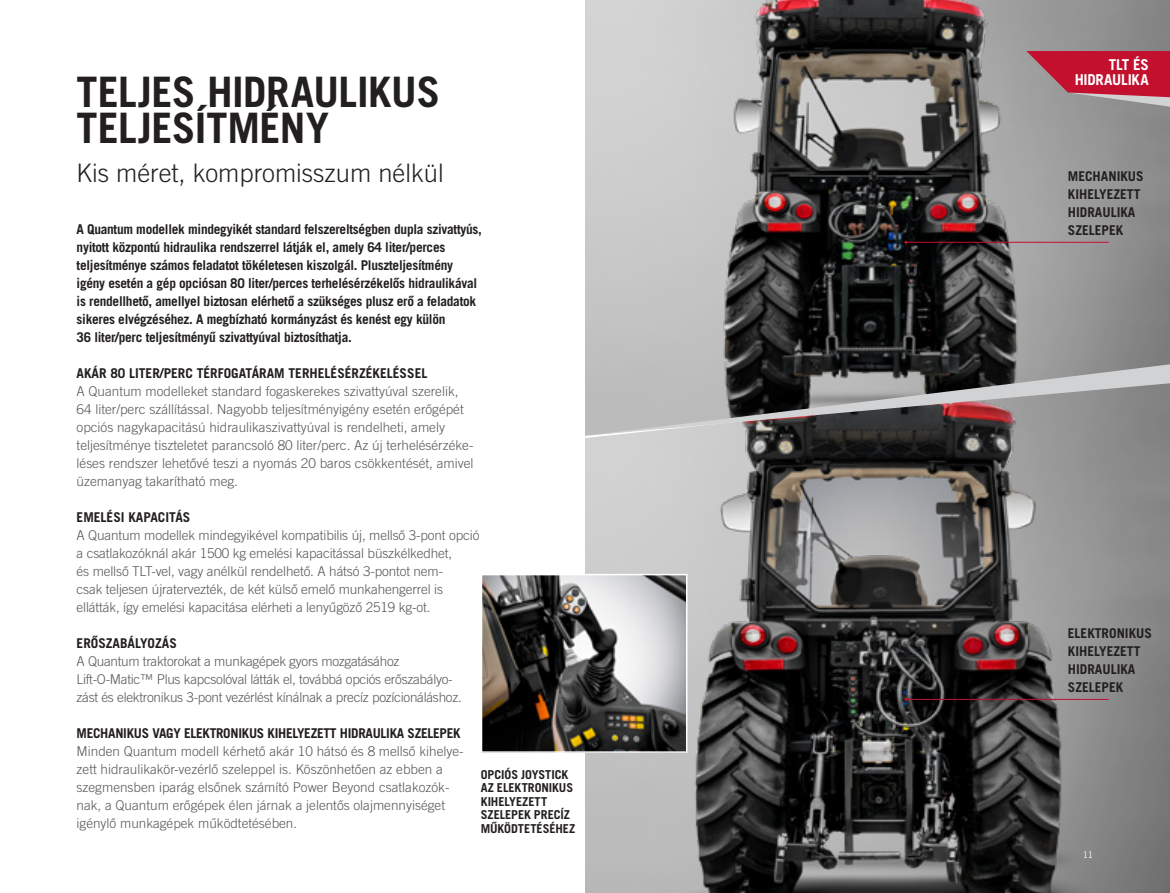
<style>
.page{position:relative;width:1170px;height:893px;background:#fff}
.page>*{position:absolute;margin:0;border:0;box-sizing:border-box;transform-origin:0 0}
.t1{font:700 42px/36px "Trade Gothic LT Pro";letter-spacing:-.01em;color:#231f20}
.Subtext_Ueberschrift{font:300 25.5px "Trade Gothic LT Pro";color:#231f20}
.Intro_Paragraph{font:700 15px "Trade Gothic LT Pro";letter-spacing:-.02em;color:#fff}
.Fliesztext_Tagline{font:300 13.5px/18px "Trade Gothic LT Pro";color:#57585a}
.Fliesztext_Tagline-2{font:700 13.5px/18px "Trade Gothic LT Pro";letter-spacing:-.02em;color:#231f20}
.Fliesztext_Tagline-3{font:300 13.5px/18px "Trade Gothic LT Pro";letter-spacing:-.02em;color:#57585a}
.Fliesztext_Tagline-4{font:700 13.5px/18px "Trade Gothic LT Pro";color:#231f20}
.Headings_Small{font:700 12.3px/13.5px "Trade Gothic LT Pro";letter-spacing:-.005em;color:#231f20}
.t2{font:9px "Trade Gothic LT Pro";color:#fff}
</style>
<div class="page">
<img style="left:585px;top:0;width:584px;height:364px">
<img style="left:609px;top:436px;width:514px;height:457px">
<img style="left:647px;top:0;width:437px;height:364px">
<svg style="left:585px;top:364px;width:584px;height:72px;background:#858182"></svg>
<img style="left:483px;top:577px;width:201px;height:173px">
<div style="left:480px;top:574px;width:207px;height:179px;border:2px solid #fff"></div>
<svg style="left:1026px;top:51px;width:143px;height:56px;background:#b84256"></svg>
<hr style="left:905px;top:699px;width:203px;height:1px;background:#c3102e">
<hr style="left:905px;top:242px;width:203px;height:1px;background:#c3102e">
<p class="t1" style="left:77px;top:73px;width:365px">TELJES HIDRAULIKUS<br>TELJESÍTMÉNY</p>
<p class="Subtext_Ueberschrift" style="left:77px;top:158px;width:368px">Kis méret, kompromisszum nélkül</p>
<p class="Fliesztext_Tagline-2" style="left:77px;top:220px;width:407px">A Quantum modellek mindegyikét standard felszereltségben dupla szivattyús, nyitott központú hidraulika rendszerrel látják el, amely 64 liter/perces teljesítménye számos feladatot tökéletesen kiszolgál. Pluszteljesítmény igény esetén a gép opciósan 80 liter/perces terhelésérzékelős hidraulikával is rendellhető, amellyel biztosan elérhető a szükséges plusz erő a feladatok sikeres elvégzéséhez. A megbízható kormányzást és kenést egy külön<br>36 liter/perc teljesítményű szivattyúval biztosíthatja.</p>
<p class="Fliesztext_Tagline-4" style="left:77px;top:364px;width:352px">AKÁR 80 LITER/PERC TÉRFOGATÁRAM TERHELÉSÉRZÉKELÉSSEL</p>
<p class="Fliesztext_Tagline" style="left:77px;top:382px;width:398px">A Quantum modelleket standard fogaskerekes szivattyúval szerelik, 64 liter/perc szállítással. Nagyobb teljesítményigény esetén erőgépét opciós nagykapacitású hidraulikaszivattyúval is rendelheti, amely teljesítménye tiszteletet parancsoló 80 liter/perc. Az új terhelésérzéke&shy;léses rendszer lehetővé teszi a nyomás 20 baros csökkentését, amivel üzemanyag takarítható meg.</p>
<p class="Fliesztext_Tagline-4" style="left:77px;top:508px;width:115px">EMELÉSI KAPACITÁS</p>
<p class="Fliesztext_Tagline" style="left:77px;top:526px;width:404px">A Quantum modellek mindegyikével kompatibilis új, mellső 3-pont opció a csatlakozóknál akár 1500 kg emelési kapacitással büszkélkedhet,<br>és mellső TLT-vel, vagy anélkül rendelhető. A hátsó 3-pontot nem-<br>csak teljesen újratervezték, de két külső emelő munkahengerrel is ellátták, így emelési kapacitása elérheti a lenyűgöző 2519 kg-ot.</p>
<p class="Fliesztext_Tagline-4" style="left:77px;top:634px;width:102px">ERŐSZABÁLYOZÁS</p>
<p class="Fliesztext_Tagline-3" style="left:77px;top:652px;width:387px">A Quantum traktorokat a munkagépek gyors mozgatásához<br>Lift-O-Matic™ Plus kapcsolóval látták el, továbbá opciós erőszabályo&shy;zást és elektronikus 3-pont vezérlést kínálnak a precíz pozícionáláshoz.</p>
<p class="Fliesztext_Tagline-2" style="left:77px;top:724px;width:385px">MECHANIKUS VAGY ELEKTRONIKUS KIHELYEZETT HIDRAULIKA SZELEPEK</p>
<p class="Fliesztext_Tagline" style="left:77px;top:742px;width:388px">Minden Quantum modell kérhető akár 10 hátsó és 8 mellső kihelye&shy;zett hidraulikakör-vezérlő szeleppel is. Köszönhetően az ebben a szegmensben iparág elsőnek számító Power Beyond csatlakozók&shy;nak, a Quantum erőgépek élen járnak a jelentős olajmennyiséget igénylő munkagépek működtetésében.</p>
<p class="Headings_Small" style="left:480px;top:767px;width:96px">OPCIÓS JOYSTICK<br>AZ ELEKTRONIKUS<br>KIHELYEZETT<br>SZELEPEK PRECÍZ<br>MŰKÖDTETÉSÉHEZ</p>
<p class="Intro_Paragraph" style="left:1108px;top:55px;width:41px">TLT ÉS</p>
<p class="Intro_Paragraph" style="left:1074px;top:70px;width:75px">HIDRAULIKA</p>
<p class="Fliesztext_Tagline-4" style="left:1067px;top:167px;width:77px">MECHANIKUS<br>KIHELYEZETT<br>HIDRAULIKA<br>SZELEPEK</p>
<p class="Fliesztext_Tagline-4" style="left:1067px;top:624px;width:86px">ELEKTRONIKUS<br>KIHELYEZETT<br>HIDRAULIKA<br>SZELEPEK</p>
<p class="t2" style="left:1082px;top:849px;width:12px">11</p>
</div>
